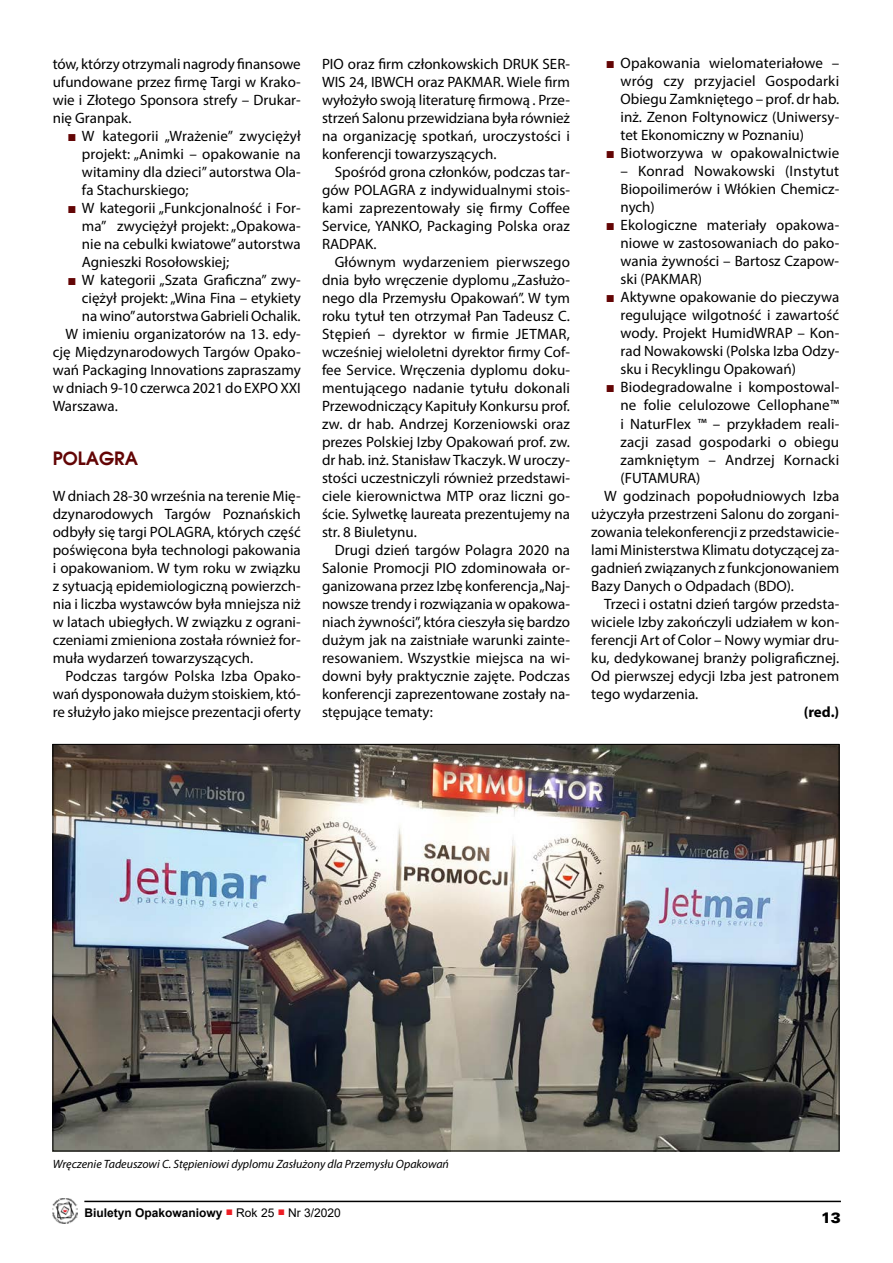
<style>
.page{position:relative;width:893px;height:1263px;background:#fff}
.page>*{position:absolute;margin:0;border:0;box-sizing:border-box;transform-origin:0 0}
.t1{font:700 18px "Avalon";color:#630505}
.t2{font:15px/18px "Myriad Pro";color:#000;text-align:justify}
.t3{font:700 15px "Myriad Pro";color:#000}
.t4{font:15px "USA Black";color:#000}
.t5{font:italic 12px "Myriad Pro";color:#000}
.t6{font:700 12px "Arial";color:#000}
.s1{font-family:"Arial";color:#630505}
.s2{font-weight:400;color:#ed1d24}
.s3{font-weight:400}
</style>
<div class="page">
<hr style="left:84px;top:1201px;width:757px;height:1px;background:#000">
<img style="left:53px;top:1198px;width:25px;height:25px">
<img style="left:55px;top:746px;width:782px;height:403px">
<p class="t2" style="left:53px;top:56px;width:250px">tów, którzy otrzymali nagrody finansowe ufundowane przez firmę Targi w Krako&shy;wie i Złotego Sponsora strefy – Drukar&shy;nię Granpak.</p>
<p class="t2" style="left:82px;top:128px;width:220px;text-indent:-15px"><span class="s1">■</span> W kategorii „Wrażenie” zwyciężył projekt: „Animki – opakowanie na witaminy dla dzieci” autorstwa Ola&shy;fa Stachurskiego;</p>
<p class="t2" style="left:82px;top:200px;width:220px;text-indent:-15px"><span class="s1">■</span> W kategorii „Funkcjonalność i For&shy;ma” zwyciężył projekt: „Opakowa&shy;nie na cebulki kwiatowe” autorstwa Agnieszki Rosołowskiej;</p>
<p class="t2" style="left:67px;top:272px;width:235px"><span class="s1">■</span> W kategorii „Szata Graficzna” zwy-</p>
<p class="t2" style="left:82px;top:290px;width:220px">ciężył projekt: „Wina Fina – etykiety</p>
<p class="t2" style="left:82px;top:308px;width:220px">na wino” autorstwa Gabrieli Ochalik.</p>
<p class="t2" style="left:65px;top:326px;width:237px">W imieniu organizatorów na 13. edy-</p>
<p class="t2" style="left:53px;top:344px;width:249px">cję Międzynarodowych Targów Opako-</p>
<p class="t2" style="left:53px;top:362px;width:250px">wań Packaging Innovations zapraszamy</p>
<p class="t2" style="left:53px;top:380px;width:250px">w dniach 9-10 czerwca 2021 do EXPO XXI</p>
<p class="t2" style="left:53px;top:398px;width:67px">Warszawa.</p>
<p class="t1" style="left:53px;top:447px;width:87px">POLAGRA</p>
<p class="t2" style="left:53px;top:488px;width:250px">W dniach 28-30 września na terenie Mię&shy;dzynarodowych Targów Poznańskich odbyły się targi POLAGRA, których część poświęcona była technologi pakowania i opakowaniom. W tym roku w związku z sytuacją epidemiologiczną powierzch&shy;nia i liczba wystawców była mniejsza niż w latach ubiegłych. W związku z ograni&shy;czeniami zmieniona została również for&shy;muła wydarzeń towarzyszących.</p>
<p class="t2" style="left:53px;top:668px;width:250px;text-indent:13px">Podczas targów Polska Izba Opako&shy;wań dysponowała dużym stoiskiem, któ&shy;re służyło jako miejsce prezentacji oferty</p>
<p class="t2" style="left:322px;top:56px;width:250px">PIO oraz firm członkowskich DRUK SER-WIS 24, IBWCH oraz PAKMAR. Wiele firm wyłożyło swoją literaturę firmową . Prze&shy;strzeń Salonu przewidziana była również na organizację spotkań, uroczystości i konferencji towarzyszących.</p>
<p class="t2" style="left:322px;top:164px;width:249px;text-indent:13px">Spośród grona członków, podczas tar&shy;gów POLAGRA z indywidualnymi stois&shy;kami zaprezentowały się firmy Coffee Service, YANKO, Packaging Polska oraz RADPAK.</p>
<p class="t2" style="left:322px;top:254px;width:250px;text-indent:13px">Głównym wydarzeniem pierwszego dnia było wręczenie dyplomu „Zasłużo&shy;nego dla Przemysłu Opakowań”. W tym roku tytuł ten otrzymał Pan Tadeusz C.<br>Stępień – dyrektor w firmie JETMAR, wcześniej wieloletni dyrektor firmy Cof&shy;fee Service. Wręczenia dyplomu doku&shy;mentującego nadanie tytułu dokonali Przewodniczący Kapituły Konkursu prof. zw. dr hab. Andrzej Korzeniowski oraz prezes Polskiej Izby Opakowań prof. zw. dr hab. inż. Stanisław Tkaczyk. W uroczy&shy;stości uczestniczyli również przedstawi&shy;ciele kierownictwa MTP oraz liczni go&shy;ście. Sylwetkę laureata prezentujemy na str. 8 Biuletynu.</p>
<p class="t2" style="left:322px;top:542px;width:250px;text-indent:13px">Drugi dzień targów Polagra 2020 na Salonie Promocji PIO zdominowała or&shy;ganizowana przez Izbę konferencja „Naj&shy;nowsze trendy i rozwiązania w opakowa&shy;niach żywności”, która cieszyła się bardzo dużym jak na zaistniałe warunki zainte&shy;resowaniem. Wszystkie miejsca na wi&shy;downi były praktycznie zajęte. Podczas konferencji zaprezentowane zostały na&shy;stępujące tematy:</p>
<p class="t2" style="left:620px;top:56px;width:220px;text-indent:-15px"><span class="s1">■</span> Opakowania wielomateriałowe – wróg czy przyjaciel Gospodarki Obiegu Zamkniętego – prof. dr hab. inż. Zenon Foltynowicz (Uniwersy&shy;tet Ekonomiczny w Poznaniu)</p>
<p class="t2" style="left:606px;top:146px;width:235px"><span class="s1">■</span> Biotworzywa w opakowalnictwie</p>
<p class="t2" style="left:620px;top:164px;width:220px">– Konrad Nowakowski (Instytut Biopoilimerów i Włókien Chemicz&shy;nych)</p>
<p class="t2" style="left:620px;top:218px;width:220px;text-indent:-15px"><span class="s1">■</span> Ekologiczne materiały opakowa&shy;niowe w zastosowaniach do pako&shy;wania żywności – Bartosz Czapow&shy;ski (PAKMAR)</p>
<p class="t2" style="left:620px;top:290px;width:220px;text-indent:-15px"><span class="s1">■</span> Aktywne opakowanie do pieczywa regulujące wilgotność i zawartość wody. Projekt HumidWRAP – Kon&shy;rad Nowakowski (Polska Izba Odzy&shy;sku i Recyklingu Opakowań)</p>
<p class="t2" style="left:606px;top:380px;width:235px"><span class="s1">■</span> Biodegradowalne i kompostowal-</p>
<p class="t2" style="left:620px;top:398px;width:220px">ne folie celulozowe Cellophane™</p>
<p class="t2" style="left:620px;top:416px;width:220px">i NaturFlex ™ – przykładem reali-</p>
<p class="t2" style="left:620px;top:434px;width:220px">zacji zasad gospodarki o obiegu</p>
<p class="t2" style="left:620px;top:452px;width:220px">zamkniętym – Andrzej Kornacki</p>
<p class="t2" style="left:620px;top:470px;width:81px">(FUTAMURA)</p>
<p class="t2" style="left:604px;top:488px;width:237px">W godzinach popołudniowych Izba</p>
<p class="t2" style="left:591px;top:506px;width:249px">użyczyła przestrzeni Salonu do zorgani-</p>
<p class="t2" style="left:591px;top:524px;width:250px">zowania telekonferencji z przedstawicie-</p>
<p class="t2" style="left:591px;top:542px;width:250px">lami Ministerstwa Klimatu dotyczącej za-</p>
<p class="t2" style="left:591px;top:560px;width:249px">gadnień związanych z funkcjonowaniem</p>
<p class="t2" style="left:591px;top:578px;width:204px">Bazy Danych o Odpadach (BDO).</p>
<p class="t2" style="left:604px;top:596px;width:237px">Trzeci i ostatni dzień targów przedsta-</p>
<p class="t2" style="left:591px;top:614px;width:249px">wiciele Izby zakończyli udziałem w kon-</p>
<p class="t2" style="left:591px;top:632px;width:249px">ferencji Art of Color – Nowy wymiar dru-</p>
<p class="t2" style="left:591px;top:650px;width:249px">ku, dedykowanej branży poligraficznej.</p>
<p class="t2" style="left:591px;top:668px;width:249px">Od pierwszej edycji Izba jest patronem</p>
<p class="t2" style="left:591px;top:686px;width:109px">tego wydarzenia.</p>
<p class="t3" style="left:804px;top:706px;width:37px">(red.)</p>
<p class="t5" style="left:53px;top:1159px;width:398px">Wręczenie Tadeuszowi C. Stępieniowi dyplomu Zasłużony dla Przemysłu Opakowań</p>
<p class="t6" style="left:84px;top:1206px;width:258px">Biuletyn Opakowaniowy <span class="s2">■</span> <span class="s3">Rok 25</span> <span class="s2">■</span> <span class="s3">Nr 3/2020</span></p>
<p class="t4" style="left:821px;top:1209px;width:22px">13</p>
</div>
